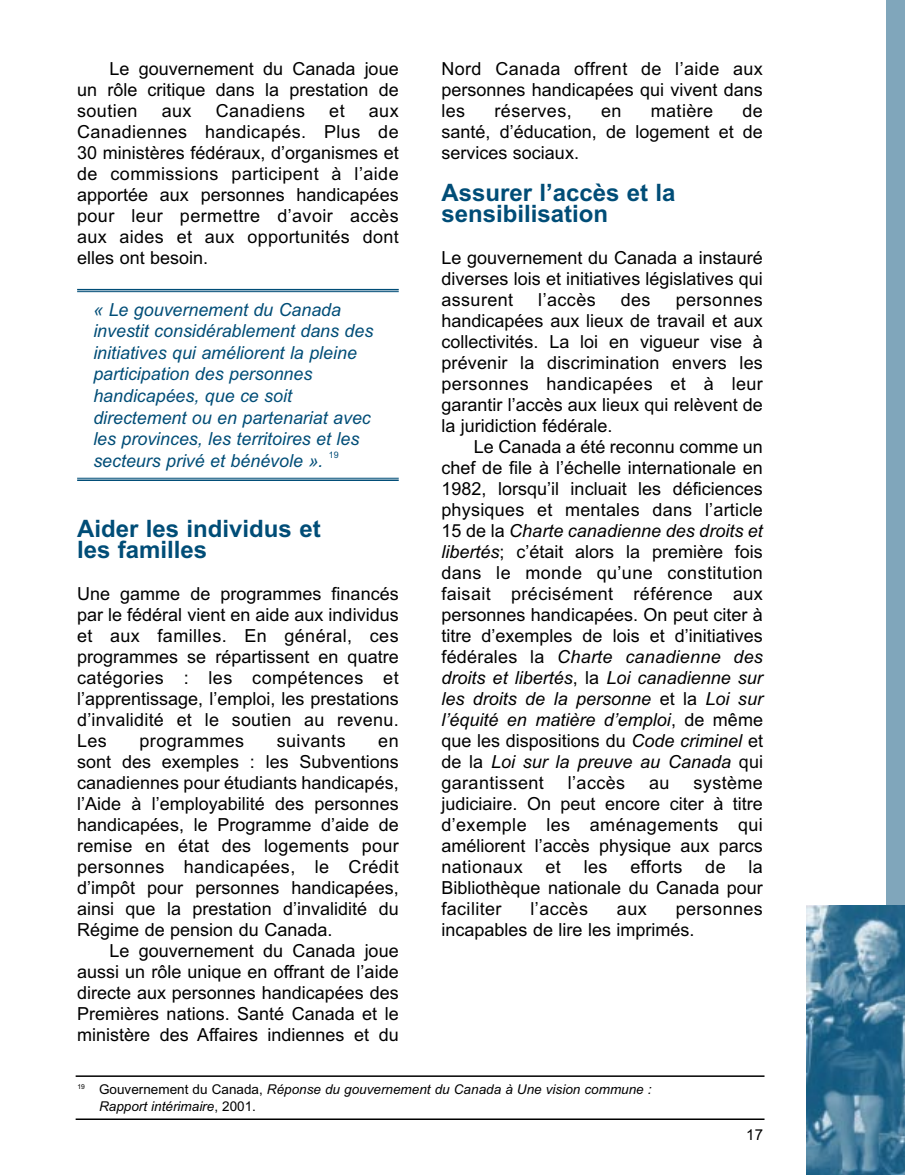
<style>
.page{position:relative;width:905px;height:1175px;background:#fff}
.page>*{position:absolute;margin:0;border:0;box-sizing:border-box;transform-origin:0 0}
.t1{font:24px/21px "Arial Bold MS";color:#004d77}
.t2{font:18px/21px "Arial MS";color:#000;text-align:justify}
.t3{font:18px/21.6px "Arial Italic MS";color:#004d77}
.t4{font:18px/21px "Arial Italic MS";color:#000;text-align:justify}
.t5{font:18px "Arial MS";letter-spacing:.02em;color:#000}
.t6{font:15px "Arial MS";color:#000}
.t7{font:13.5px/16.5px "Arial Italic MS";color:#000}
.t8{font:9px "Arial MS";color:#004d77}
.s1{font-family:"Arial MS"}
.s2{font-family:"Arial Italic MS"}
</style>
<div class="page">
<hr style="left:76px;top:1118px;width:688px;height:2px;background:#000">
<div style="left:886px;top:0;width:18px;height:1174px;background:#80a6bb"></div>
<img style="left:806px;top:905px;width:98px;height:269px">
<hr style="left:77px;top:289px;width:322px;height:1px;background:#004d77">
<hr style="left:77px;top:291px;width:322px;height:1px;background:#004d77">
<hr style="left:77px;top:478px;width:322px;height:1px;background:#004d77">
<hr style="left:77px;top:479px;width:322px;height:2px;background:#004d77">
<hr style="left:76px;top:1075px;width:688px;height:1px;background:#000">
<p class="t2" style="left:77px;top:60px;width:323px;text-indent:32px">Le gouvernement du Canada joue un rôle critique dans la prestation de soutien</p>
<p class="t2" style="left:162px;top:102px;width:31px">aux</p>
<p class="t5" style="left:216px;top:104px;width:91px">Canadiens</p>
<p class="t2" style="left:329px;top:102px;width:17px">et</p>
<p class="t2" style="left:77px;top:102px;width:323px;text-indent:292px">aux Canadiennes handicapés. Plus de 30 ministères fédéraux, d’organismes et de commissions participent à l’aide apportée aux personnes handicapées pour leur permettre d’avoir accès aux aides et aux opportunités dont elles ont besoin.</p>
<p class="t3" style="left:93px;top:300px;width:281px">« Le gouvernement du Canada investit considérablement dans des initiatives qui améliorent la pleine participation des personnes handicapées, que ce soit directement ou en partenariat avec les provinces, les territoires et les secteurs privé et bénévole ».</p>
<p class="t8" style="left:329px;top:451px;width:11px">19</p>
<h1 class="t1" style="left:77px;top:520px;width:245px">Aider les individus et les familles</h1>
<p class="t2" style="left:77px;top:585px;width:323px">Une gamme de programmes financés par le fédéral vient en aide aux individus et aux familles. En général, ces programmes se répartissent en quatre catégories : les compétences et l’apprentissage, l’emploi, les prestations d’invalidité et le soutien au revenu.<br>Les</p>
<p class="t5" style="left:139px;top:734px;width:106px">programmes</p>
<p class="t5" style="left:277px;top:734px;width:70px">suivants</p>
<p class="t2" style="left:77px;top:732px;width:323px;text-indent:301px">en sont des exemples : les Subventions canadiennes pour étudiants handicapés, l’Aide à l’employabilité des personnes handicapées, le Programme d’aide de remise en état des logements pour personnes handicapées, le Crédit d’impôt pour personnes handicapées, ainsi que la prestation d’invalidité du Régime de pension du Canada.</p>
<p class="t2" style="left:77px;top:942px;width:323px;text-indent:32px">Le gouvernement du Canada joue aussi un rôle unique en offrant de l’aide directe aux personnes handicapées des Premières nations. Santé Canada et le ministère des Affaires indiennes et du</p>
<p class="t2" style="left:441px;top:60px;width:323px">Nord Canada offrent de l’aide aux personnes handicapées qui vivent dans les</p>
<p class="t5" style="left:494px;top:104px;width:79px">réserves,</p>
<p class="t2" style="left:601px;top:102px;width:22px">en</p>
<p class="t5" style="left:650px;top:104px;width:64px">matière</p>
<p class="t2" style="left:441px;top:102px;width:323px;text-indent:301px">de santé, d’éducation, de logement et de services sociaux.</p>
<h1 class="t1" style="left:441px;top:184px;width:236px">Assurer l’accès et la sensibilisation</h1>
<p class="t2" style="left:441px;top:249px;width:323px">Le gouvernement du Canada a instauré diverses lois et initiatives législatives qui assurent</p>
<p class="t2" style="left:538px;top:291px;width:59px">l’accès</p>
<p class="t2" style="left:620px;top:291px;width:31px">des</p>
<p class="t2" style="left:441px;top:291px;width:323px;text-indent:234px">personnes handicapées aux lieux de travail et aux collectivités. La loi en vigueur vise à prévenir la discrimination envers les personnes handicapées et à leur garantir l’accès aux lieux qui relèvent de la juridiction fédérale.</p>
<p class="t2" style="left:441px;top:438px;width:323px;text-indent:32px">Le Canada a été reconnu comme un chef de file à l’échelle internationale en 1982, lorsqu’il incluait les déficiences physiques et mentales dans l’article</p>
<p class="t4" style="left:441px;top:522px;width:323px"><span class="s1">15 de la</span> Charte canadienne des droits et</p>
<p class="t2" style="left:441px;top:543px;width:323px"><span class="s2">libertés</span>; c’était alors la première fois dans le monde qu’une constitution faisait précisément référence aux personnes handicapées. On peut citer à titre d’exemples de lois et d’initiatives</p>
<p class="t4" style="left:441px;top:648px;width:323px"><span class="s1">fédérales la</span> Charte canadienne des droits et libertés<span class="s1">, la</span> Loi canadienne sur les droits de la personne <span class="s1">et la</span> Loi sur l’équité en matière d’emploi<span class="s1">, de même</span></p>
<p class="t2" style="left:441px;top:732px;width:323px">que les dispositions du <span class="s2">Code criminel</span> et</p>
<p class="t4" style="left:441px;top:753px;width:323px"><span class="s1">de la</span> Loi sur la preuve au Canada <span class="s1">qui</span></p>
<p class="t5" style="left:441px;top:776px;width:104px">garantissent</p>
<p class="t2" style="left:568px;top:774px;width:59px">l’accès</p>
<p class="t2" style="left:649px;top:774px;width:22px">au</p>
<p class="t2" style="left:441px;top:774px;width:323px;text-indent:252px">système judiciaire. On peut encore citer à titre d’exemple les aménagements qui améliorent l’accès physique aux parcs nationaux</p>
<p class="t2" style="left:545px;top:858px;width:17px">et</p>
<p class="t2" style="left:583px;top:858px;width:25px">les</p>
<p class="t5" style="left:630px;top:860px;width:54px">efforts</p>
<p class="t2" style="left:705px;top:858px;width:22px">de</p>
<p class="t2" style="left:441px;top:858px;width:323px;text-indent:307px">la Bibliothèque nationale du Canada pour faciliter</p>
<p class="t2" style="left:530px;top:900px;width:59px">l’accès</p>
<p class="t2" style="left:617px;top:900px;width:31px">aux</p>
<p class="t2" style="left:441px;top:900px;width:323px;text-indent:234px">personnes incapables de lire les imprimés.</p>
<p class="t7" style="left:99px;top:1082px;width:554px;text-indent:-22px"><sup>19</sup> <span class="s1">Gouvernement du Canada,</span> Réponse du gouvernement du Canada à Une vision commune :<br>Rapport intérimaire<span class="s1">, 2001.</span></p>
<p class="t6" style="left:746px;top:1129px;width:18px">17</p>
</div>
